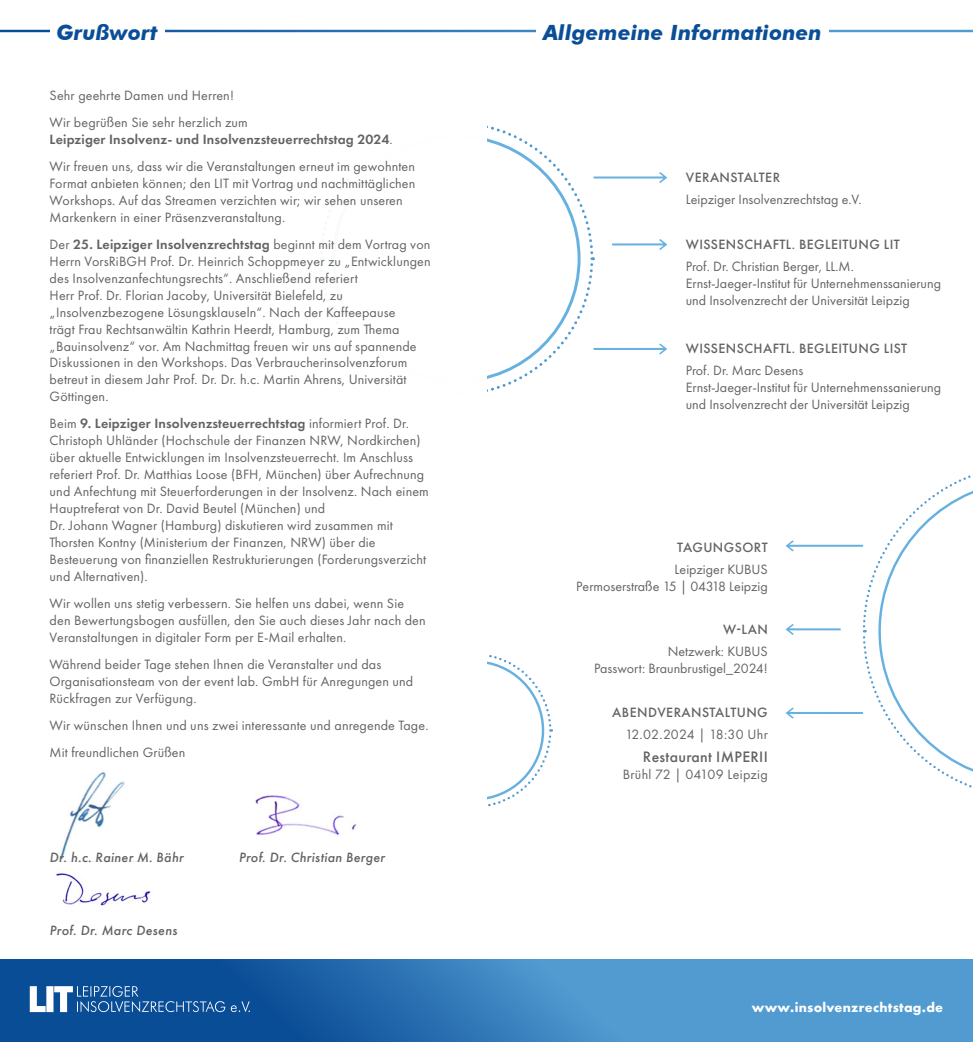
<style>
.page{position:relative;width:973px;height:1042px;background:#fff}
.page>*{position:absolute;margin:0;border:0;box-sizing:border-box;transform-origin:0 0}
.t1{font:italic 700 21px "Futura BT";letter-spacing:.01em;color:#0a4e97}
.Fließtext{font:500 15.75px "Futura PT";letter-spacing:.02em;color:#646363}
.Fließtext-2{font:14px/17px "Futura PT";letter-spacing:.01em;color:#646363}
.bold{font:500 14px "Futura PT";letter-spacing:.03em;color:#646363}
.Fließtext-3{font:600 14px/17px "Futura PT";letter-spacing:.01em;color:#646363}
.Fließtext-4{font:italic 500 14px "Futura PT";letter-spacing:.02em;color:#646363}
.t2{font:700 14px "Futura PT";letter-spacing:.02em;color:#fff}
.Fließtext-5{font:500 14px "Futura PT";letter-spacing:.03em;color:#646363}
.s1{font-weight:400}
.s2{font-weight:600}
</style>
<div class="page">
<svg style="left:487px;top:655px;width:65px;height:152px"></svg>
<svg style="left:487px;top:125px;width:180px;height:267px"></svg>
<svg style="left:785px;top:475px;width:188px;height:313px"></svg>
<svg style="left:0;top:959px;width:972px;height:83px;background:#357bb9"></svg>
<svg style="left:30px;top:986px;width:220px;height:26px;background:#3f73ad"></svg>
<img style="left:50px;top:861px;width:101px;height:45px">
<img style="left:59px;top:771px;width:66px;height:89px">
<img style="left:255px;top:795px;width:102px;height:41px">
<p class="t1" style="left:57px;top:20px;width:102px">Grußwort</p>
<p class="Fließtext-2" style="left:50px;top:87px;width:186px">Sehr geehrte Damen und Herren!</p>
<p class="Fließtext-3" style="left:50px;top:114px;width:344px"><span class="s1">Wir begrüßen Sie sehr herzlich zum<br></span>Leipziger Insolvenz- und Insolvenzsteuerrechtstag 2024<span class="s1">.</span></p>
<p class="Fließtext-2" style="left:50px;top:158px;width:367px">Wir freuen uns, dass wir die Veranstaltungen erneut im gewohnten Format anbieten können; den LIT mit Vortrag und nachmittäglichen Workshops. Auf das Streamen verzichten wir; wir sehen unseren Markenkern in einer Präsenzveranstaltung.</p>
<p class="Fließtext-2" style="left:50px;top:235px;width:382px">Der <span class="s2">25. Leipziger Insolvenzrechtstag</span> beginnt mit dem Vortrag von Herrn VorsRiBGH Prof. Dr. Heinrich Schoppmeyer zu „Entwicklungen des Insolvenzanfechtungsrechts“. Anschließend referiert<br>Herr Prof. Dr. Florian Jacoby, Universität Bielefeld, zu „Insolvenzbezogene Lösungsklauseln“. Nach der Kaffeepause<br>trägt Frau Rechtsanwältin Kathrin Heerdt, Hamburg, zum Thema „Bauinsolvenz“ vor. Am Nachmittag freuen wir uns auf spannende Diskussionen in den Workshops. Das Verbraucherinsolvenzforum betreut in diesem Jahr Prof. Dr. Dr. h.c. Martin Ahrens, Universität Göttingen.</p>
<p class="Fließtext-2" style="left:50px;top:415px;width:380px">Beim <span class="s2">9. Leipziger Insolvenzsteuerrechtstag</span> informiert Prof. Dr.<br>Christoph Uhländer (Hochschule der Finanzen NRW, Nordkirchen) über aktuelle Entwicklungen im Insolvenzsteuerrecht. Im Anschluss referiert Prof. Dr. Matthias Loose (BFH, München) über Aufrechnung und Anfechtung mit Steuerforderungen in der Insolvenz. Nach einem Hauptreferat von Dr. David Beutel (München) und<br>Dr. Johann Wagner (Hamburg) diskutieren wird zusammen mit Thorsten Kontny (Ministerium der Finanzen, NRW) über die Besteuerung von finanziellen Restrukturierungen (Forderungsverzicht und Alternativen).</p>
<p class="Fließtext-2" style="left:50px;top:595px;width:377px">Wir wollen uns stetig verbessern. Sie helfen uns dabei, wenn Sie den Bewertungsbogen ausfüllen, den Sie auch dieses Jahr nach den<br>Veranstaltungen in digitaler Form per E-Mail erhalten.</p>
<p class="Fließtext-2" style="left:50px;top:656px;width:365px">Während beider Tage stehen Ihnen die Veranstalter und das<br>Organisationsteam von der event lab. GmbH für Anregungen und<br>Rückfragen zur Verfügung.</p>
<p class="Fließtext-2" style="left:50px;top:716px;width:380px">Wir wünschen Ihnen und uns zwei interessante und anregende Tage.</p>
<p class="Fließtext-2" style="left:50px;top:743px;width:137px">Mit freundlichen Grüßen</p>
<p class="Fließtext-4" style="left:50px;top:848px;width:135px">Dr. h.c. Rainer M. Bähr</p>
<p class="Fließtext-4" style="left:239px;top:848px;width:147px">Prof. Dr. Christian Berger</p>
<p class="Fließtext-4" style="left:50px;top:922px;width:129px">Prof. Dr. Marc Desens</p>
<p class="t1" style="left:543px;top:20px;width:280px">Allgemeine Informationen</p>
<p class="bold" style="left:685px;top:169px;width:96px">VERANSTALTER</p>
<p class="Fließtext-2" style="left:685px;top:190px;width:177px">Leipziger Insolvenzrechtstag e.V.</p>
<p class="bold" style="left:685px;top:236px;width:215px">WISSENSCHAFTL. BEGLEITUNG LIT</p>
<p class="Fließtext-2" style="left:685px;top:257px;width:257px">Prof. Dr. Christian Berger, LL.M.<br>Ernst-Jaeger-Institut für Unternehmenssanierung und Insolvenzrecht der Universität Leipzig</p>
<p class="bold" style="left:685px;top:340px;width:223px">WISSENSCHAFTL. BEGLEITUNG LIST</p>
<p class="Fließtext-2" style="left:685px;top:362px;width:257px">Prof. Dr. Marc Desens<br>Ernst-Jaeger-Institut für Unternehmenssanierung und Insolvenzrecht der Universität Leipzig</p>
<p class="bold" style="left:677px;top:539px;width:92px">TAGUNGSORT</p>
<p class="Fließtext-2" style="left:576px;top:561px;width:193px;text-align:right">Leipziger KUBUS<br>Permoserstraße 15 | 04318 Leipzig</p>
<p class="bold" style="left:722px;top:621px;width:46px">W-LAN</p>
<p class="Fließtext-2" style="left:594px;top:643px;width:175px;text-align:right">Netzwerk: KUBUS<br>Passwort: Braunbrustigel_2024!</p>
<p class="Fließtext-5" style="left:612px;top:703px;width:157px">ABENDVERANSTALTUNG</p>
<p class="Fließtext-2" style="left:625px;top:726px;width:144px">12.02.2024 | 18:30 Uhr</p>
<p class="Fließtext" style="left:642px;top:747px;width:126px">Restaurant IMPERII</p>
<p class="Fließtext-2" style="left:622px;top:765px;width:146px">Brühl 72 | 04109 Leipzig</p>
<p class="t2" style="left:751px;top:998px;width:193px">www.insolvenzrechtstag.de</p>
</div>
